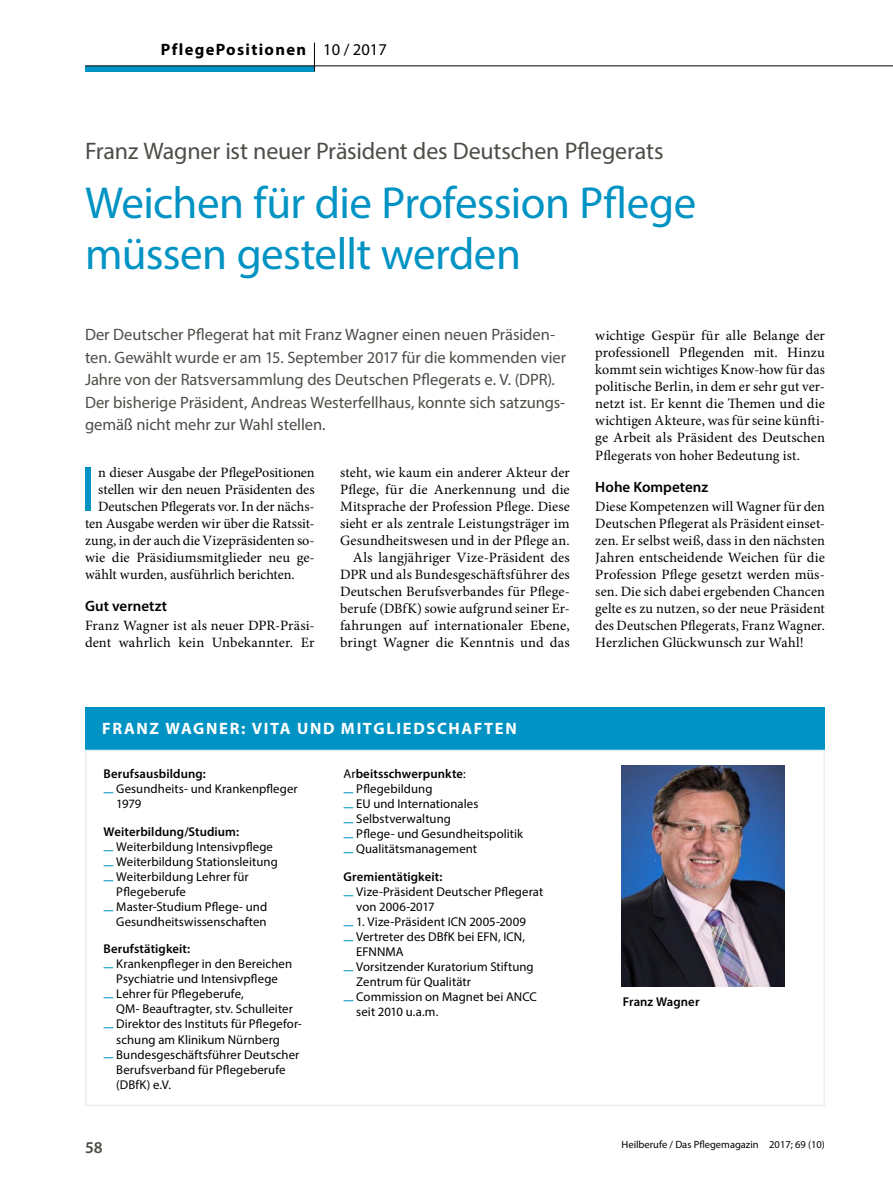
<style>
.page{position:relative;width:893px;height:1187px;background:#fff}
.page>*{position:absolute;margin:0;border:0;box-sizing:border-box;transform-origin:0 0}
.Para_Initial_1{font:64.65px "Myriad Pro";color:#0093c3}
.Title_1{font:45px/51px "Myriad Pro";letter-spacing:-.015em;color:#0093c3}
.SuperTitle_x{font:24px "Myriad Pro";letter-spacing:-.01em;color:#4d4c47}
.Trailer_2-row{font:16.5px/22.5px "Myriad Pro";letter-spacing:-.005em;color:#4d4c47}
.Box_Heading_white_ca{font:700 16.5px "Myriad Pro";letter-spacing:.1em;color:#fff}
.Category_left{font:700 16.5px "Myriad Pro";letter-spacing:.08em;color:#000}
.Dateline_Kopfzeile_l{font:16.5px "Myriad Pro";color:#000}
.NoXML_Pagina{font:600 16.5px "Myriad Pro";color:#4d4c47}
.SectionHeading_1_x{font:600 15px "Myriad Pro";letter-spacing:.005em;color:#000}
.Para_x{font:14.25px/17px "Minion Pro";letter-spacing:.01em;color:#000;text-align:justify}
.Para_Indent{font:14.25px/17px "Minion Pro";letter-spacing:.005em;color:#000;text-align:justify}
.Para_Initial_1-2{font:14.25px "Minion Pro";letter-spacing:-.005em;color:#000}
.t1{font:12.75px/15px "Myriad Pro";letter-spacing:.01em;color:#000}
.Para_Box{font:600 12.75px "Myriad Pro";letter-spacing:.01em;color:#000}
.NoXML_Pagina-2{font:10.5px "Myriad Pro";color:#000}
.s1{font-weight:600;color:#0093c3}
.s2{font-weight:400}
</style>
<div class="page">
<div style="left:85px;top:66px;width:230px;height:5px;background:#0093c3"></div>
<hr style="left:85px;top:66px;width:808px;height:1px;background:#000">
<svg style="left:314px;top:43px;width:1px;height:28px"></svg>
<div style="left:85px;top:707px;width:740px;height:42px;background:#0093c3"></div>
<div style="left:85px;top:749px;width:740px;height:357px;border:2px solid #e7edf0"></div>
<img style="left:622px;top:765px;width:162px;height:221px">
<p class="Category_left" style="left:161px;top:39px;width:147px">PflegePositionen</p>
<p class="Dateline_Kopfzeile_l" style="left:323px;top:39px;width:65px">10 / 2017</p>
<p class="SuperTitle_x" style="left:85px;top:136px;width:580px">Franz Wagner ist neuer Präsident des Deutschen Pflegerats</p>
<p class="Title_1" style="left:85px;top:177px;width:613px">Weichen für die Profession Pflege müssen gestellt werden</p>
<p class="Trailer_2-row" style="left:85px;top:323px;width:483px">Der Deutscher Pflegerat hat mit Franz Wagner einen neuen Präsiden&shy;ten. Gewählt wurde er am 15. September 2017 für die kommenden vier Jahre von der Ratsversammlung des Deutschen Pflegerats e. V. (DPR).<br>Der bisherige Präsident, Andreas Westerfellhaus, konnte sich satzungs&shy;gemäß nicht mehr zur Wahl stellen.</p>
<p class="Para_Initial_1" style="left:80px;top:449px;width:17px">I</p>
<p class="Para_Initial_1-2" style="left:98px;top:462px;width:218px">n dieser Ausgabe der PflegePositionen</p>
<p class="Para_x" style="left:340px;top:463px;width:231px">steht, wie kaum ein anderer Akteur der Pflege, für die Anerkennung und die Mitsprache der Profession Pflege. Diese sieht er als zentrale Leistungsträger im Gesundheitswesen und in der Pflege an.</p>
<p class="Para_Indent" style="left:340px;top:548px;width:231px;text-indent:13px">Als langjähriger Vize-Präsident des DPR und als Bundesgeschäftsführer des Deutschen Berufsverbandes für Pflege&shy;berufe (DBfK) sowie aufgrund seiner Er&shy;fahrungen auf internationaler Ebene, bringt Wagner die Kenntnis und das</p>
<p class="Para_Initial_1-2" style="left:98px;top:479px;width:218px">stellen wir den neuen Präsidenten des</p>
<p class="Para_Initial_1-2" style="left:98px;top:496px;width:218px">Deutschen Pflegerats vor. In der nächs-</p>
<p class="Para_Initial_1-2" style="left:85px;top:513px;width:231px">ten Ausgabe werden wir über die Ratssit-</p>
<p class="Para_Initial_1-2" style="left:85px;top:530px;width:231px">zung, in der auch die Vizepräsidenten so-</p>
<p class="Para_Initial_1-2" style="left:85px;top:547px;width:231px">wie die Präsidiumsmitglieder neu ge-</p>
<p class="Para_Initial_1-2" style="left:85px;top:564px;width:211px">wählt wurden, ausführlich berichten.</p>
<p class="SectionHeading_1_x" style="left:85px;top:596px;width:83px">Gut vernetzt</p>
<p class="Para_x" style="left:85px;top:616px;width:231px">Franz Wagner ist als neuer DPR-Präsi&shy;dent wahrlich kein Unbekannter. Er</p>
<p class="Para_Indent" style="left:595px;top:327px;width:231px">wichtige Gespür für alle Belange der professionell Pflegenden mit. Hinzu kommt sein wichtiges Know-how für das politische Berlin, in dem er sehr gut ver&shy;netzt ist. Er kennt die Themen und die wichtigen Akteure, was für seine künfti&shy;ge Arbeit als Präsident des Deutschen Pflegerats von hoher Bedeutung ist.</p>
<p class="SectionHeading_1_x" style="left:595px;top:477px;width:114px">Hohe Kompetenz</p>
<p class="Para_x" style="left:595px;top:497px;width:231px">Diese Kompetenzen will Wagner für den Deutschen Pflegerat als Präsident einset&shy;zen. Er selbst weiß, dass in den nächsten Jahren entscheidende Weichen für die Profession Pflege gesetzt werden müs&shy;sen. Die sich dabei ergebenden Chancen gelte es zu nutzen, so der neue Präsident des Deutschen Pflegerats, Franz Wagner.<br>Herzlichen Glückwunsch zur Wahl!</p>
<p class="Box_Heading_white_ca" style="left:102px;top:717px;width:416px">FRANZ WAGNER: VITA UND MITGLIEDSCHAFTEN</p>
<p class="Para_Box" style="left:104px;top:765px;width:104px">Berufsausbildung:</p>
<p class="t1" style="left:116px;top:780px;width:183px;text-indent:-13px"><span class="s1">—</span> Gesundheits- und Krankenpfleger<br>1979</p>
<p class="Para_Box" style="left:104px;top:823px;width:137px">Weiterbildung/Studium:</p>
<p class="t1" style="left:104px;top:838px;width:171px"><span class="s1">—</span> Weiterbildung Intensivpflege</p>
<p class="t1" style="left:104px;top:853px;width:176px"><span class="s1">—</span> Weiterbildung Stationsleitung</p>
<p class="t1" style="left:116px;top:868px;width:134px;text-indent:-13px"><span class="s1">—</span> Weiterbildung Lehrer für<br>Pflegeberufe</p>
<p class="t1" style="left:104px;top:898px;width:165px;text-align:right"><span class="s1">—</span> Master-Studium Pflege- und<br>Gesundheitswissenschaften</p>
<p class="Para_Box" style="left:104px;top:940px;width:88px">Berufstätigkeit:</p>
<p class="t1" style="left:104px;top:956px;width:190px;text-align:center"><span class="s1">—</span> Krankenpfleger in den Bereichen<br>Psychiatrie und Intensivpflege</p>
<p class="t1" style="left:116px;top:986px;width:178px;text-indent:-13px"><span class="s1">—</span> Lehrer für Pflegeberufe,<br>QM- Beauftragter, stv. Schulleiter</p>
<p class="t1" style="left:116px;top:1016px;width:187px;text-indent:-13px"><span class="s1">—</span> Direktor des Instituts für Pflegefor&shy;schung am Klinikum Nürnberg</p>
<p class="t1" style="left:116px;top:1046px;width:185px;text-indent:-13px"><span class="s1">—</span> Bundesgeschäftsführer Deutscher<br>Berufsverband für Pflegeberufe (DBfK) e.V.</p>
<p class="Para_Box" style="left:343px;top:765px;width:124px"><span class="s2">Ar</span>beitsschwerpunkte<span class="s2">:</span></p>
<p class="t1" style="left:343px;top:780px;width:91px"><span class="s1">—</span> Pflegebildung</p>
<p class="t1" style="left:343px;top:795px;width:136px"><span class="s1">—</span> EU und Internationales</p>
<p class="t1" style="left:343px;top:810px;width:109px"><span class="s1">—</span> Selbstverwaltung</p>
<p class="t1" style="left:343px;top:825px;width:181px"><span class="s1">—</span> Pflege- und Gesundheitspolitik</p>
<p class="t1" style="left:343px;top:840px;width:135px"><span class="s1">—</span> Qualitätsmanagement</p>
<p class="Para_Box" style="left:343px;top:868px;width:100px">Gremientätigkeit:</p>
<p class="t1" style="left:356px;top:883px;width:189px;text-indent:-13px"><span class="s1">—</span> Vize-Präsident Deutscher Pflegerat von 2006-2017</p>
<p class="t1" style="left:343px;top:913px;width:184px"><span class="s1">—</span> 1. Vize-Präsident ICN 2005-2009</p>
<p class="t1" style="left:356px;top:928px;width:170px;text-indent:-13px"><span class="s1">—</span> Vertreter des DBfK bei EFN, ICN,<br>EFNNMA</p>
<p class="t1" style="left:356px;top:958px;width:179px;text-indent:-13px"><span class="s1">—</span> Vorsitzender Kuratorium Stiftung<br>Zentrum für Qualitätr</p>
<p class="t1" style="left:356px;top:988px;width:182px;text-indent:-13px"><span class="s1">—</span> Commission on Magnet bei ANCC seit 2010 u.a.m.</p>
<p class="Para_Box" style="left:623px;top:993px;width:78px">Franz Wagner</p>
<p class="NoXML_Pagina" style="left:85px;top:1136px;width:19px">58</p>
<p class="NoXML_Pagina-2" style="left:622px;top:1137px;width:205px">Heilberufe / Das Pflegemagazin 2017; 69 (10)</p>
</div>
